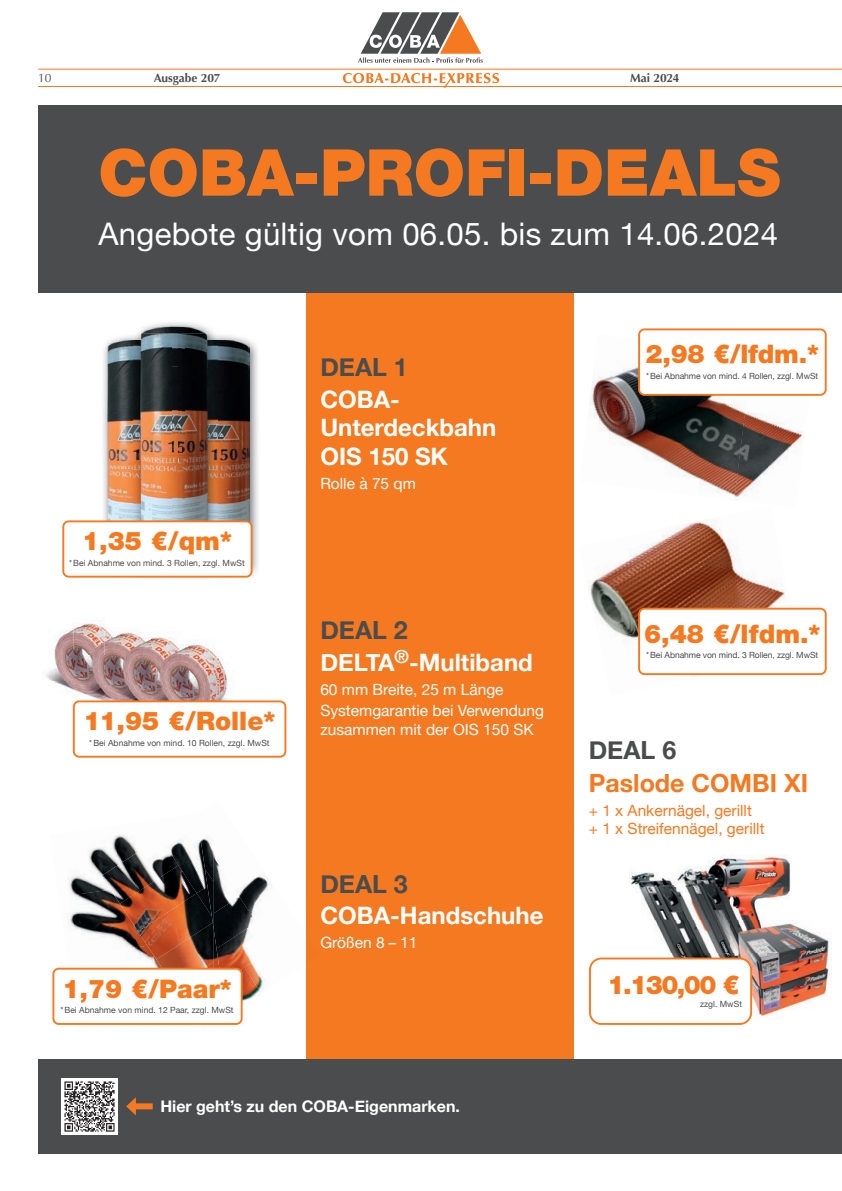
<style>
.page{position:relative;width:842px;height:1191px;background:#fff}
.page>*{position:absolute;margin:0;border:0;box-sizing:border-box;transform-origin:0 0}
.t1{font:900 64.7px "Helvetica Neue LT Pro";color:#f47921}
.t2{font:31.1px "Helvetica Neue";letter-spacing:.01em;color:#fff}
.t3{font:900 25.6px "Helvetica Neue LT Pro";color:#f47921}
.t4{font:700 25px "Helvetica Neue";color:#4b4c4d}
.t5{font:700 25px "Helvetica Neue";color:#f47921}
.t6{font:700 24px/28.8px "Helvetica Neue";color:#fff}
.t7{font:700 16px "Helvetica Neue";color:#fff}
.t8{font:15.5px/21.4px "Helvetica Neue";color:#fff}
.t9{font:15.5px/18.6px "Helvetica Neue";color:#f47921}
.t10{font:700 12px "Optima";color:#4b4c4d}
.t11{font:12px "Optima";color:#4b4c4d}
.t12{font:8.6px "Helvetica Neue";color:#4b4c4d}
</style>
<div class="page">
<div style="left:306px;top:292px;width:268px;height:767px;background:#f47921"></div>
<div style="left:38px;top:105px;width:804px;height:187px;background:#4b4c4d"></div>
<div style="left:38px;top:1059px;width:804px;height:94px;background:#4b4c4d"></div>
<img style="left:101px;top:335px;width:157px;height:243px">
<img style="left:218px;top:340px;width:31px;height:180px">
<img style="left:108px;top:340px;width:26px;height:180px">
<img style="left:134px;top:322px;width:84px;height:256px">
<img style="left:140px;top:326px;width:67px;height:7px">
<img style="left:179px;top:333px;width:28px;height:187px">
<img style="left:140px;top:333px;width:42px;height:34px">
<img style="left:161px;top:367px;width:18px;height:153px">
<img style="left:214px;top:857px;width:8px;height:39px">
<img style="left:222px;top:872px;width:50px;height:31px">
<img style="left:214px;top:896px;width:42px;height:34px">
<img style="left:216px;top:922px;width:40px;height:45px">
<img style="left:240px;top:967px;width:17px;height:38px">
<img style="left:244px;top:948px;width:21px;height:45px">
<img style="left:207px;top:836px;width:7px;height:32px">
<img style="left:207px;top:868px;width:7px;height:54px">
<img style="left:214px;top:930px;width:11px;height:37px">
<img style="left:69px;top:835px;width:56px;height:54px">
<img style="left:69px;top:889px;width:69px;height:56px">
<img style="left:125px;top:945px;width:28px;height:18px">
<img style="left:153px;top:959px;width:3px;height:8px">
<img style="left:102px;top:837px;width:58px;height:66px">
<img style="left:160px;top:838px;width:47px;height:48px">
<img style="left:120px;top:865px;width:77px;height:66px">
<img style="left:138px;top:893px;width:75px;height:66px">
<img style="left:197px;top:886px;width:15px;height:30px">
<img style="left:156px;top:922px;width:58px;height:45px">
<img style="left:175px;top:961px;width:39px;height:6px">
<div style="left:52px;top:967px;width:191px;height:58px;border:2px solid #f47921;border-radius:5px"></div>
<div style="left:63px;top:521px;width:189px;height:55px;background:#fff;border-radius:5px"></div>
<div style="left:62px;top:520px;width:191px;height:57px;border:2px solid #f47921;border-radius:5px"></div>
<img style="left:55px;top:620px;width:39px;height:29px">
<img style="left:94px;top:620px;width:11px;height:7px">
<img style="left:46px;top:649px;width:28px;height:64px">
<img style="left:74px;top:656px;width:30px;height:44px">
<img style="left:74px;top:627px;width:34px;height:29px">
<img style="left:151px;top:631px;width:23px;height:8px">
<img style="left:104px;top:659px;width:38px;height:41px">
<img style="left:104px;top:631px;width:47px;height:28px">
<img style="left:219px;top:656px;width:14px;height:44px">
<img style="left:188px;top:640px;width:31px;height:57px">
<img style="left:188px;top:697px;width:31px;height:3px">
<img style="left:151px;top:639px;width:37px;height:55px">
<img style="left:151px;top:694px;width:37px;height:6px">
<img style="left:142px;top:639px;width:9px;height:61px">
<div style="left:73px;top:700px;width:213px;height:57px;border:2px solid #f47921;border-radius:5px"></div>
<img style="left:590px;top:366px;width:144px;height:130px">
<img style="left:734px;top:404px;width:69px;height:93px">
<img style="left:590px;top:520px;width:212px;height:156px">
<div style="left:639px;top:329px;width:187px;height:66px;background:#fff;border-radius:5px"></div>
<div style="left:638px;top:328px;width:189px;height:68px;border:2px solid #f47921;border-radius:5px"></div>
<div style="left:639px;top:608px;width:187px;height:66px;background:#fff;border-radius:5px"></div>
<div style="left:638px;top:607px;width:189px;height:68px;border:2px solid #f47921;border-radius:5px"></div>
<img style="left:629px;top:855px;width:201px;height:164px">
<div style="left:590px;top:958px;width:161px;height:66px;background:#fff;border-radius:11px"></div>
<div style="left:589px;top:957px;width:163px;height:68px;border:2px solid #f47921;border-radius:11px"></div>
<div style="left:61px;top:1078px;width:57px;height:56px;background:#fff"></div>
<img style="left:64px;top:1081px;width:51px;height:51px">
<div style="left:132px;top:1103px;width:21px;height:6px;background:#f47921"></div>
<svg style="left:126px;top:1097px;width:10px;height:18px"></svg>
<svg style="left:336px;top:12px;width:170px;height:76px"></svg>
<hr style="left:38px;top:86px;width:804px;height:1px;background:#f47921">
<hr style="left:38px;top:69px;width:804px;height:1px;background:#f47921">
<h3 class="t11" style="left:38px;top:71px;width:15px">10</h3>
<h3 class="t10" style="left:154px;top:71px;width:68px">Ausgabe 207</h3>
<h3 class="t10" style="left:630px;top:71px;width:51px">Mai 2024</h3>
<h1 class="t1" style="left:98px;top:134px;width:684px">COBA-PROFI-DEALS</h1>
<h2 class="t2" style="left:98px;top:211px;width:681px">Angebote gültig vom 06.05. bis zum 14.06.2024</h2>
<h3 class="t3" style="left:82px;top:526px;width:151px">1,35 €/qm*</h3>
<p class="t12" style="left:69px;top:557px;width:177px">* Bei Abnahme von mind. 3 Rollen, zzgl. MwSt</p>
<h3 class="t3" style="left:84px;top:706px;width:193px">11,95 €/Rolle*</h3>
<p class="t12" style="left:89px;top:736px;width:182px">* Bei Abnahme von mind. 10 Rollen, zzgl. MwSt</p>
<h3 class="t4" style="left:320px;top:347px;width:89px">DEAL 1</h3>
<h3 class="t6" style="left:320px;top:385px;width:178px">COBA-<br>Unterdeckbahn<br>OIS 150 SK</h3>
<h3 class="t8" style="left:320px;top:474px;width:97px">Rolle à 75 qm</h3>
<h3 class="t4" style="left:320px;top:611px;width:89px">DEAL 2</h3>
<h3 class="t6" style="left:320px;top:648px;width:214px">DELTA<sup>®</sup>-Multiband</h3>
<h3 class="t8" style="left:320px;top:679px;width:225px">60 mm Breite, 25 m Länge<br>Systemgarantie bei Verwendung</h3>
<h3 class="t8" style="left:320px;top:719px;width:215px">zusammen mit der OIS 150 SK</h3>
<h3 class="t3" style="left:62px;top:973px;width:171px">1,79 €/Paar*</h3>
<p class="t12" style="left:60px;top:1004px;width:175px">* Bei Abnahme von mind. 12 Paar, zzgl. MwSt</p>
<h3 class="t4" style="left:320px;top:864px;width:89px">DEAL 3</h3>
<h3 class="t6" style="left:320px;top:902px;width:225px">COBA-Handschuhe</h3>
<h3 class="t8" style="left:320px;top:933px;width:99px">Größen 8 – 11</h3>
<h3 class="t7" style="left:160px;top:1093px;width:301px">Hier geht’s zu den COBA-Eigenmarken.</h3>
<h3 class="t3" style="left:646px;top:339px;width:175px">2,98 €/lfdm.*</h3>
<p class="t12" style="left:646px;top:370px;width:173px">* Bei Abnahme von mind. 4 Rollen, zzgl. MwSt</p>
<h3 class="t3" style="left:644px;top:618px;width:178px">6,48 €/lfdm.*</h3>
<p class="t12" style="left:646px;top:649px;width:173px">* Bei Abnahme von mind. 3 Rollen, zzgl. MwSt</p>
<h3 class="t4" style="left:589px;top:730px;width:89px">DEAL 6</h3>
<h3 class="t5" style="left:589px;top:763px;width:221px">Paslode COMBI XI</h3>
<h3 class="t9" style="left:589px;top:801px;width:177px">+ 1 x Ankernägel, gerillt + 1 x Streifennägel, gerillt</h3>
<h3 class="t3" style="left:607px;top:969px;width:133px">1.130,00 €</h3>
<p class="t12" style="left:700px;top:997px;width:43px">zzgl. MwSt</p>
</div>
